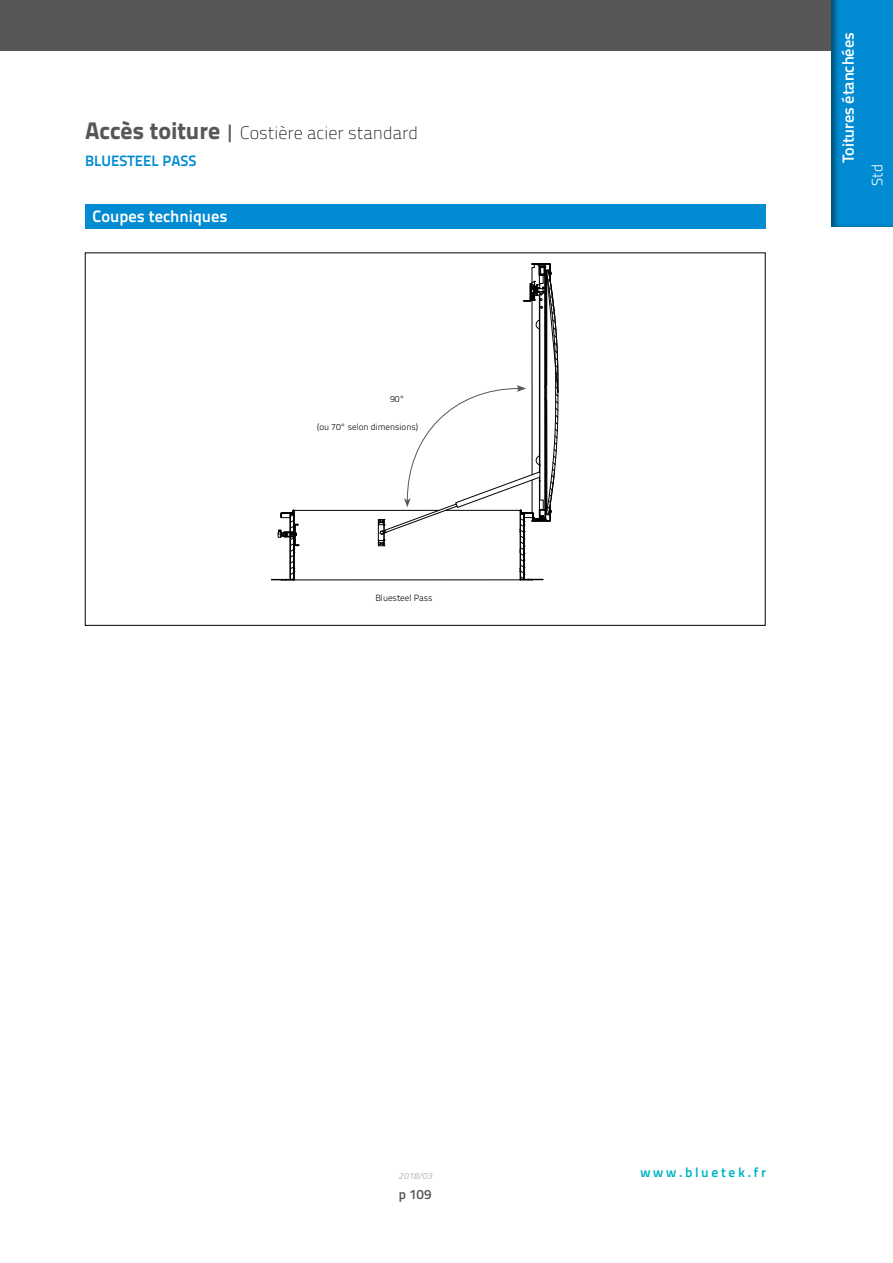
<style>
.page{position:relative;width:893px;height:1263px;background:#fff}
.page>*{position:absolute;margin:0;border:0;box-sizing:border-box;transform-origin:0 0}
.t1{font:100 18px "Titillium Text 22 L";color:#000}
.t2{font:700 16.5px "Titillium Text 22 L";color:#fff}
.t3{font:600 16.2px "Titillium";color:#fff}
.t4{font:700 15px "Titillium Text 22 L";color:#008bd2}
.t5{font:300 15px "Titillium";color:#fff}
.t6{font:700 13.5px "Titillium Text 22 L";letter-spacing:.2em;color:#00b3c4}
.t7{font:600 13.5px "Titillium";color:#575756}
.t8{font:300 9px "Titillium Text 22 L";color:#000}
.t9{font:italic 9px "Titillium";color:#b3b2b2}
.s1{font-weight:800;font-size:24px;color:#575756}
.s2{font-weight:500;font-size:19.8px;color:#575756}
</style>
<div class="page">
<div style="left:0;top:0;width:893px;height:50px;background:#575756"></div>
<div style="left:829px;top:0;width:64px;height:229px;background:#000;opacity:.4"></div>
<div style="left:85px;top:205px;width:680px;height:24px;background:#008bd2"></div>
<hr style="left:294px;top:510px;width:145px;height:1px;background:#010202">
<hr style="left:294px;top:580px;width:226px;height:1px;background:#010202">
<svg style="left:271px;top:510px;width:28px;height:71px"></svg>
<svg style="left:378px;top:264px;width:180px;height:317px"></svg>
<h1 class="t1" style="left:85px;top:120px;width:335px"><span class="s1">Accès toiture</span> <span class="s2">|</span> Costière acier standard</h1>
<h3 class="t4" style="left:85px;top:149px;width:113px">BLUESTEEL PASS</h3>
<h2 class="t2" style="left:93px;top:203px;width:136px">Coupes techniques</h2>
<p class="t8" style="left:390px;top:393px;width:16px">90°</p>
<p class="t8" style="left:317px;top:420px;width:103px">(ou 70° selon dimensions)</p>
<p class="t8" style="left:375px;top:591px;width:59px">Bluesteel Pass</p>
<h3 class="t3" style="left:836px;top:163px;width:132px;rotate:-90deg">Toitures étanchées</h3>
<h3 class="t5" style="left:866px;top:186px;width:23px;rotate:-90deg">Std</h3>
<p class="t9" style="left:398px;top:1169px;width:36px">2018/03</p>
<h3 class="t6" style="left:640px;top:1162px;width:127px">www.bluetek.fr</h3>
<h3 class="t7" style="left:399px;top:1184px;width:34px">p 109</h3>
</div>
